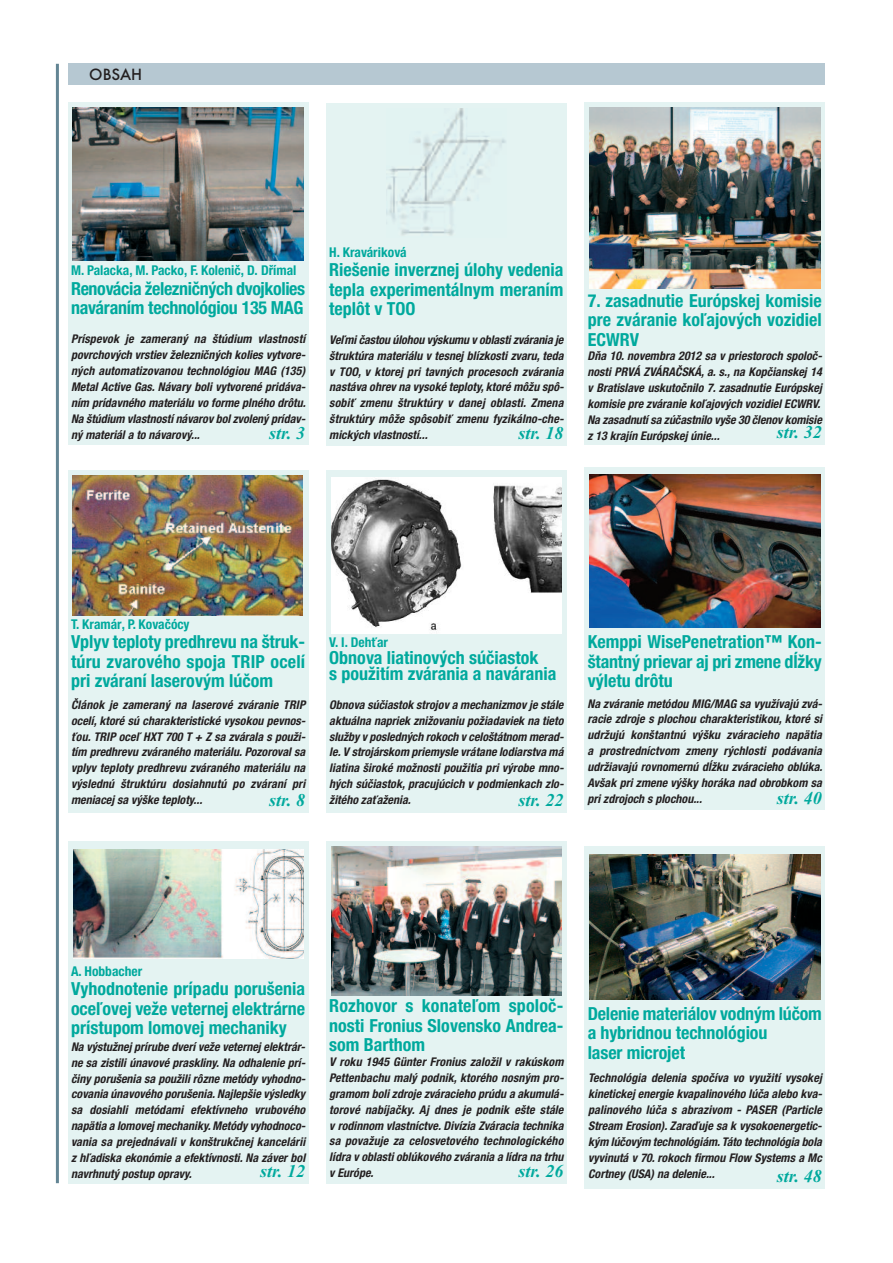
<style>
.page{position:relative;width:893px;height:1263px;background:#fff}
.page>*{position:absolute;margin:0;border:0;box-sizing:border-box;transform-origin:0 0}
.t1{font:700 condensed 18px/19.5px "Helvetica Neue LT Com";color:#00a99d;text-align:justify}
.t2{font:700 condensed 18px/19.5px "Helvetica Neue LT Com";letter-spacing:-.02em;color:#00a99d}
.t3{font:italic 700 18px "Times New Roman";color:#00a99d}
.t4{font:500 15px "Futura";color:#231f20}
.t5{font:700 condensed 13.5px "Helvetica Neue LT Com";color:#00a99d}
.t6{font:italic 700 condensed 12px/15.9px "Helvetica Neue LT Com";color:#231f20;text-align:justify}
</style>
<div class="page">
<div style="left:68px;top:64px;width:757px;height:21px;background:#b6c8d2"></div>
<hr style="left:56px;top:64px;width:3px;height:1119px;background:#638594">
<div style="left:326px;top:841px;width:240px;height:342px;background:#e4f3f2"></div>
<img style="left:331px;top:847px;width:231px;height:148px">
<div style="left:585px;top:102px;width:240px;height:342px;background:#e4f3f2"></div>
<img style="left:589px;top:108px;width:231px;height:180px">
<div style="left:585px;top:846px;width:240px;height:342px;background:#e4f3f2"></div>
<img style="left:589px;top:854px;width:231px;height:146px">
<div style="left:585px;top:468px;width:240px;height:342px;background:#e4f3f2"></div>
<img style="left:589px;top:474px;width:231px;height:153px">
<div style="left:326px;top:103px;width:240px;height:342px;background:#e4f3f2"></div>
<img style="left:386px;top:109px;width:120px;height:126px">
<div style="left:68px;top:102px;width:240px;height:342px;background:#e4f3f2"></div>
<img style="left:73px;top:108px;width:230px;height:152px">
<div style="left:68px;top:470px;width:240px;height:342px;background:#e4f3f2"></div>
<img style="left:73px;top:476px;width:229px;height:139px">
<div style="left:68px;top:841px;width:240px;height:342px;background:#e4f3f2"></div>
<img style="left:73px;top:849px;width:230px;height:109px">
<div style="left:326px;top:470px;width:240px;height:342px;background:#e4f3f2"></div>
<img style="left:331px;top:478px;width:231px;height:156px">
<p class="t4" style="left:89px;top:66px;width:55px">OBSAH</p>
<p class="t5" style="left:71px;top:263px;width:227px">M. Palacka, M. Packo, F. Kolenič, D. Dřímal</p>
<h1 class="t2" style="left:71px;top:279px;width:236px">Renovácia železničných dvojkolies naváraním technológiou 135 MAG</h1>
<p class="t6" style="left:71px;top:331px;width:236px">Príspevok je zameraný na štúdium vlastností povrchových vrstiev železničných kolies vytvore&shy;ných automatizovanou technológiou MAG (135)<br>Metal Active Gas. Návary boli vytvorené pridáva&shy;ním prídavného materiálu vo forme plného drôtu.<br>Na štúdium vlastností návarov bol zvolený prídav&shy;ný materiál a to návarový...</p>
<h1 class="t3" style="left:269px;top:422px;width:38px">str. 3</h1>
<p class="t5" style="left:329px;top:244px;width:79px">H. Kraváriková</p>
<h1 class="t1" style="left:329px;top:260px;width:236px">Riešenie inverznej úlohy vedenia tepla experimentálnym meraním teplôt v TOO</h1>
<p class="t6" style="left:329px;top:332px;width:236px">Veľmi častou úlohou výskumu v oblasti zvárania je štruktúra materiálu v tesnej blízkosti zvaru, teda v TOO, v ktorej pri tavných procesoch zvárania nastáva ohrev na vysoké teploty, ktoré môžu spô&shy;sobiť zmenu štruktúry v danej oblasti. Zmena štruktúry môže spôsobiť zmenu fyzikálno-che&shy;mických vlastností...</p>
<h1 class="t3" style="left:518px;top:422px;width:47px">str. 18</h1>
<h1 class="t1" style="left:588px;top:291px;width:236px">7. zasadnutie Európskej komisie pre zváranie koľajových vozidiel ECWRV</h1>
<p class="t6" style="left:587px;top:348px;width:236px;text-align:left">Dňa 10. novembra 2012 sa v priestoroch spoloč&shy;nosti PRVÁ ZVÁRAČSKÁ, a. s., na Kopčianskej 14 v Bratislave uskutočnilo 7. zasadnutie Európskej komisie pre zváranie koľajových vozidiel ECWRV.<br>Na zasadnutí sa zúčastnilo vyše 30 členov komisie z 13 krajín Európskej únie...</p>
<h1 class="t3" style="left:777px;top:421px;width:47px">str. 32</h1>
<p class="t5" style="left:71px;top:616px;width:120px">T. Kramár, P. Kovačócy</p>
<h1 class="t1" style="left:71px;top:632px;width:236px">Vplyv teploty predhrevu na štruk&shy;túru zvarového spoja TRIP ocelí pri zváraní laserovým lúčom</h1>
<p class="t6" style="left:71px;top:696px;width:236px">Článok je zameraný na laserové zváranie TRIP ocelí, ktoré sú charakteristické vysokou pevnos&shy;ťou. TRIP oceľ HXT 700 T + Z sa zvárala s použi&shy;tím predhrevu zváraného materiálu. Pozoroval sa vplyv teploty predhrevu zváraného materiálu na výslednú štruktúru dosiahnutú po zváraní pri meniacej sa výške teploty...</p>
<p class="t5" style="left:329px;top:634px;width:60px">V. I. Dehťar</p>
<h1 class="t1" style="left:329px;top:649px;width:229px;line-height:16.5px">Obnova liatinových súčiastok<br>s použitím zvárania a navárania</h1>
<p class="t6" style="left:329px;top:696px;width:236px">Obnova súčiastok strojov a mechanizmov je stále aktuálna napriek znižovaniu požiadaviek na tieto služby v posledných rokoch v celoštátnom merad&shy;le. V strojárskom priemysle vrátane lodiarstva má liatina široké možnosti použitia pri výrobe mno&shy;hých súčiastok, pracujúcich v podmienkach zlo-</p>
<h1 class="t3" style="left:518px;top:789px;width:47px">str. 22</h1>
<h1 class="t3" style="left:269px;top:789px;width:38px">str. 8</h1>
<p class="t6" style="left:329px;top:792px;width:83px">žitého zaťaženia.</p>
<h1 class="t1" style="left:588px;top:632px;width:236px">Kemppi WisePenetration™ Kon&shy;štantný prievar aj pri zmene dĺžky výletu drôtu</h1>
<p class="t6" style="left:587px;top:695px;width:236px">Na zváranie metódou MIG/MAG sa využívajú zvá&shy;racie zdroje s plochou charakteristikou, ktoré si udržujú konštantnú výšku zváracieho napätia a prostredníctvom zmeny rýchlosti podávania udržiavajú rovnomernú dĺžku zváracieho oblúka.<br>Avšak pri zmene výšky horáka nad obrobkom sa pri zdrojoch s plochou...</p>
<h1 class="t3" style="left:777px;top:787px;width:47px">str. 40</h1>
<p class="t5" style="left:71px;top:962px;width:73px">A. Hobbacher</p>
<h1 class="t1" style="left:71px;top:979px;width:236px">Vyhodnotenie prípadu porušenia oceľovej veže veternej elektrárne prístupom lomovej mechaniky</h1>
<p class="t6" style="left:71px;top:1038px;width:236px">Na výstužnej prírube dverí veže veternej elektrár&shy;ne sa zistili únavové praskliny. Na odhalenie prí&shy;činy porušenia sa použili rôzne metódy vyhodno&shy;covania únavového porušenia. Najlepšie výsledky sa dosiahli metódami efektívneho vrubového napätia a lomovej mechaniky. Metódy vyhodnoco&shy;vania sa prejednávali v konštrukčnej kancelárii z hľadiska ekonómie a efektívnosti. Na záver bol navrhnutý postup opravy.</p>
<h1 class="t3" style="left:260px;top:1160px;width:47px">str. 12</h1>
<h1 class="t1" style="left:329px;top:996px;width:236px">Rozhovor s konateľom spoloč&shy;nosti Fronius Slovensko Andrea&shy;som Barthom</h1>
<p class="t6" style="left:329px;top:1054px;width:236px">V roku 1945 Günter Fronius založil v rakúskom Pettenbachu malý podnik, ktorého nosným pro&shy;gramom boli zdroje zváracieho prúdu a akumulá&shy;torové nabíjačky. Aj dnes je podnik ešte stále v rodinnom vlastníctve. Divízia Zváracia technika sa považuje za celosvetového technologického lídra v oblasti oblúkového zvárania a lídra na trhu v Európe.</p>
<h1 class="t3" style="left:518px;top:1160px;width:47px">str. 26</h1>
<h1 class="t1" style="left:588px;top:1003px;width:236px;text-align:left">Delenie materiálov vodným lúčom a hybridnou technológiou<br>laser microjet</h1>
<p class="t6" style="left:588px;top:1070px;width:236px">Technológia delenia spočíva vo využití vysokej kinetickej energie kvapalinového lúča alebo kva&shy;palinového lúča s abrazivom - PASER (Particle Stream Erosion). Zaraďuje sa k vysokoenergetic&shy;kým lúčovým technológiám. Táto technológia bola vyvinutá v 70. rokoch firmou Flow Systems a Mc Cortney (USA) na delenie...</p>
<h1 class="t3" style="left:777px;top:1165px;width:47px">str. 48</h1>
</div>
